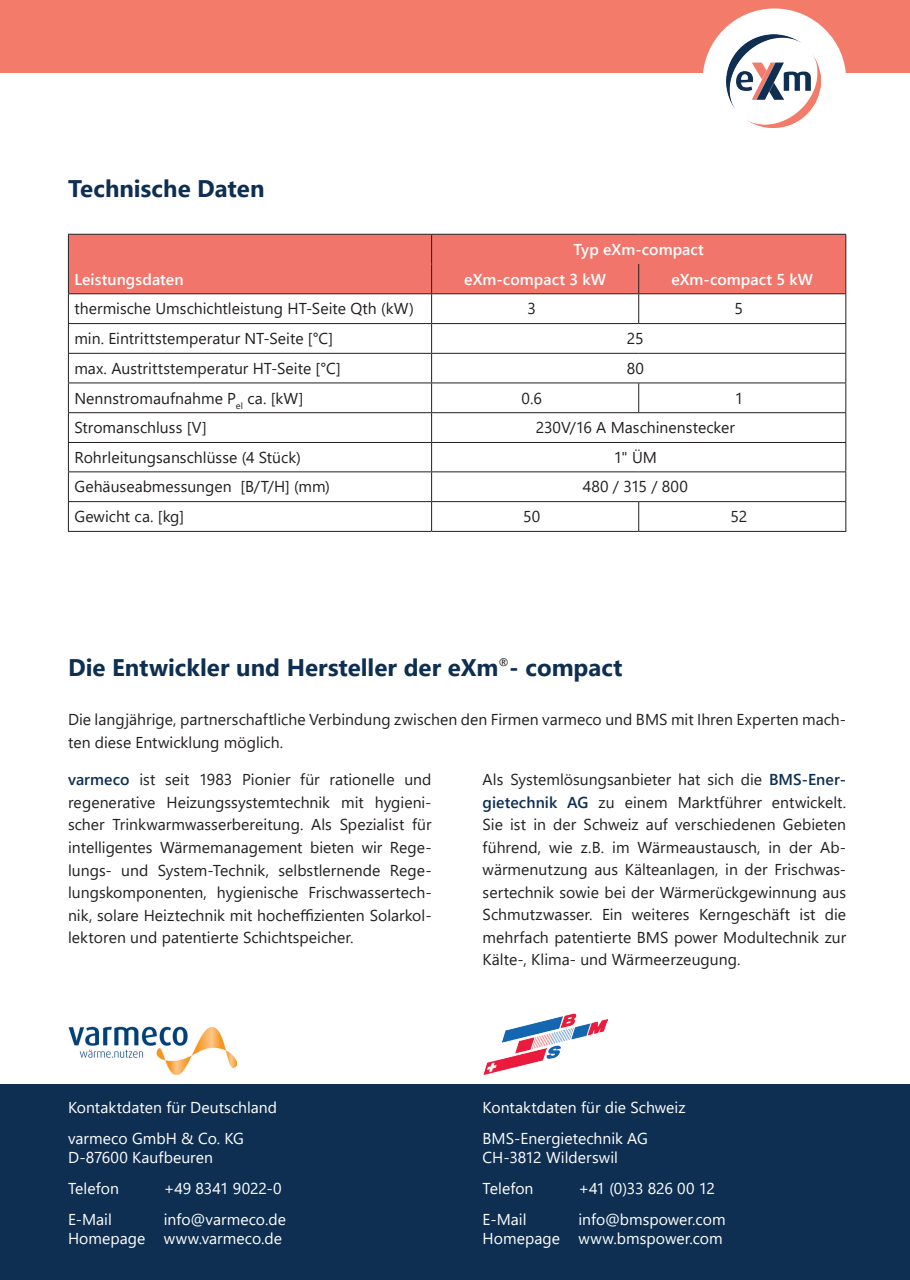
<style>
.page{position:relative;width:910px;height:1280px;background:#fff}
.page>*{position:absolute;margin:0;border:0;box-sizing:border-box;transform-origin:0 0}
.t1{font:700 24px "Segoe UI";color:#0e2f52}
.t2{font:15.75px/22.5px "Segoe UI";color:#231f20;text-align:justify}
.t3{font:15.75px/30.9px "Segoe UI";color:#fff}
.t4{font:600 15.75px "Segoe UI";letter-spacing:.005em;color:#fff}
.t5{font:15.75px "Segoe UI";letter-spacing:-.02em;color:#fff}
.s1{font-weight:600;color:#0e2f52}
</style>
<div class="page">
<div style="left:0;top:0;width:910px;height:73px;background:#f37b6a"></div>
<div style="left:703px;top:9px;width:143px;height:143px;background:#fff;border-radius:50%"></div>
<img style="left:727px;top:34px;width:93px;height:94px">
<div style="left:0;top:1084px;width:910px;height:196px;background:#0e2f52"></div>
<img style="left:483px;top:1013px;width:124px;height:62px">
<img style="left:68px;top:1026px;width:169px;height:48px">
<div style="left:69px;top:235px;width:776px;height:58px;background:#f2756b"></div>
<svg style="left:638px;top:264px;width:1px;height:59px"></svg>
<hr style="left:68px;top:323px;width:364px;height:1px;background:#231f20">
<hr style="left:432px;top:323px;width:207px;height:1px;background:#231f20">
<hr style="left:639px;top:323px;width:207px;height:1px;background:#231f20">
<hr style="left:68px;top:353px;width:364px;height:1px;background:#231f20">
<hr style="left:432px;top:353px;width:207px;height:1px;background:#231f20">
<hr style="left:639px;top:353px;width:207px;height:1px;background:#231f20">
<hr style="left:68px;top:383px;width:364px;height:1px;background:#231f20">
<hr style="left:432px;top:383px;width:207px;height:1px;background:#231f20">
<hr style="left:639px;top:383px;width:207px;height:1px;background:#231f20">
<svg style="left:638px;top:383px;width:1px;height:29px"></svg>
<hr style="left:68px;top:412px;width:364px;height:1px;background:#231f20">
<hr style="left:432px;top:412px;width:207px;height:1px;background:#231f20">
<hr style="left:639px;top:412px;width:207px;height:1px;background:#231f20">
<hr style="left:68px;top:442px;width:364px;height:1px;background:#231f20">
<hr style="left:432px;top:442px;width:207px;height:1px;background:#231f20">
<hr style="left:639px;top:442px;width:207px;height:1px;background:#231f20">
<hr style="left:68px;top:471px;width:364px;height:1px;background:#231f20">
<hr style="left:432px;top:471px;width:207px;height:1px;background:#231f20">
<hr style="left:639px;top:471px;width:207px;height:1px;background:#231f20">
<hr style="left:68px;top:501px;width:364px;height:1px;background:#231f20">
<hr style="left:432px;top:501px;width:207px;height:1px;background:#231f20">
<svg style="left:431px;top:235px;width:1px;height:296px"></svg>
<hr style="left:639px;top:501px;width:207px;height:1px;background:#231f20">
<svg style="left:638px;top:502px;width:1px;height:29px"></svg>
<svg style="left:845px;top:235px;width:2px;height:296px"></svg>
<hr style="left:68px;top:531px;width:364px;height:1px;background:#231f20">
<hr style="left:432px;top:531px;width:207px;height:1px;background:#231f20">
<hr style="left:639px;top:531px;width:207px;height:1px;background:#231f20">
<hr style="left:69px;top:264px;width:362px;height:1px;background:#f2756b">
<hr style="left:68px;top:234px;width:364px;height:1px;background:#231f20">
<hr style="left:432px;top:234px;width:207px;height:1px;background:#231f20">
<hr style="left:639px;top:234px;width:207px;height:1px;background:#231f20">
<svg style="left:68px;top:235px;width:1px;height:296px"></svg>
<hr style="left:68px;top:293px;width:364px;height:1px;background:#231f20">
<hr style="left:432px;top:293px;width:207px;height:1px;background:#231f20">
<hr style="left:639px;top:293px;width:207px;height:1px;background:#231f20">
<h1 class="t1" style="left:68px;top:166px;width:198px">Technische Daten</h1>
<p class="t4" style="left:573px;top:234px;width:132px">Typ eXm-compact</p>
<p class="t4" style="left:74px;top:264px;width:111px">Leistungsdaten</p>
<p class="t4" style="left:464px;top:264px;width:143px">eXm-compact 3 kW</p>
<p class="t4" style="left:671px;top:264px;width:143px">eXm-compact 5 kW</p>
<p class="t2" style="left:74px;top:296px;width:341px">thermische Umschichtleistung HT-Seite Qth (kW)</p>
<p class="t2" style="left:527px;top:296px;width:10px">3</p>
<p class="t2" style="left:735px;top:296px;width:10px">5</p>
<p class="t2" style="left:74px;top:326px;width:260px">min. Eintrittstemperatur NT-Seite [°C]</p>
<p class="t2" style="left:627px;top:326px;width:18px">25</p>
<p class="t2" style="left:74px;top:356px;width:268px">max. Austrittstemperatur HT-Seite [°C]</p>
<p class="t2" style="left:627px;top:356px;width:19px">80</p>
<p class="t2" style="left:74px;top:385px;width:231px">Nennstromaufnahme P<sub>el</sub> ca. [kW]</p>
<p class="t2" style="left:522px;top:385px;width:22px">0.6</p>
<p class="t2" style="left:735px;top:385px;width:10px">1</p>
<p class="t2" style="left:74px;top:415px;width:134px">Stromanschluss [V]</p>
<p class="t2" style="left:536px;top:415px;width:201px">230V/16 A Maschinenstecker</p>
<p class="t2" style="left:74px;top:445px;width:228px">Rohrleitungsanschlüsse (4 Stück)</p>
<p class="t2" style="left:614px;top:445px;width:45px">1" ÜM</p>
<p class="t2" style="left:74px;top:474px;width:257px">Gehäuseabmessungen [B/T/H] (mm)</p>
<p class="t2" style="left:583px;top:474px;width:107px">480 / 315 / 800</p>
<p class="t2" style="left:74px;top:504px;width:111px">Gewicht ca. [kg]</p>
<p class="t2" style="left:523px;top:504px;width:18px">50</p>
<p class="t2" style="left:730px;top:504px;width:18px">52</p>
<h1 class="t1" style="left:68px;top:645px;width:556px">Die Entwickler und Hersteller der eXm<sup>®</sup>- compact</h1>
<p class="t2" style="left:68px;top:707px;width:780px">Die langjährige, partnerschaftliche Verbindung zwischen den Firmen varmeco und BMS mit Ihren Experten mach&shy;ten diese Entwicklung möglich.</p>
<p class="t2" style="left:68px;top:767px;width:365px"><span class="s1">varmeco</span> ist seit 1983 Pionier für rationelle und regenerative Heizungssystemtechnik mit hygieni&shy;scher Trinkwarmwasserbereitung. Als Spezialist für intelligentes Wärmemanagement bieten wir Rege&shy;lungs- und System-Technik, selbstlernende Rege&shy;lungskomponenten, hygienische Frischwassertech&shy;nik, solare Heiztechnik mit hocheffizienten Solarkol&shy;lektoren und patentierte Schichtspeicher.</p>
<p class="t2" style="left:483px;top:767px;width:365px">Als Systemlösungsanbieter hat sich die <span class="s1">BMS-Ener&shy;gietechnik AG</span> zu einem Marktführer entwickelt.<br>Sie ist in der Schweiz auf verschiedenen Gebieten führend, wie z.B. im Wärmeaustausch, in der Ab&shy;wärmenutzung aus Kälteanlagen, in der Frischwas&shy;sertechnik sowie bei der Wärmerückgewinnung aus Schmutzwasser. Ein weiteres Kerngeschäft ist die mehrfach patentierte BMS power Modultechnik zur Kälte-, Klima- und Wärmeerzeugung.</p>
<p class="t3" style="left:68px;top:1091px;width:211px">Kontaktdaten für Deutschland varmeco GmbH &amp; Co. KG</p>
<p class="t3" style="left:68px;top:1141px;width:147px">D-87600 Kaufbeuren<br>Telefon</p>
<p class="t3" style="left:164px;top:1171px;width:119px">+49 8341 9022-0</p>
<p class="t3" style="left:483px;top:1091px;width:204px">Kontaktdaten für die Schweiz<br>BMS-Energietechnik AG</p>
<p class="t3" style="left:483px;top:1141px;width:137px">CH-3812 Wilderswil<br>Telefon</p>
<p class="t5" style="left:578px;top:1173px;width:138px">+41 (0)33 826 00 12</p>
<p class="t3" style="left:68px;top:1208px;width:219px;line-height:18.9px;text-align:right">info@varmeco.de<br>Homepage www.varmeco.de</p>
<p class="t3" style="left:68px;top:1202px;width:45px">E-Mail</p>
<p class="t3" style="left:483px;top:1208px;width:245px;line-height:18.9px;text-align:right">info@bmspower.com<br>Homepage www.bmspower.com</p>
<p class="t3" style="left:483px;top:1202px;width:45px">E-Mail</p>
</div>
